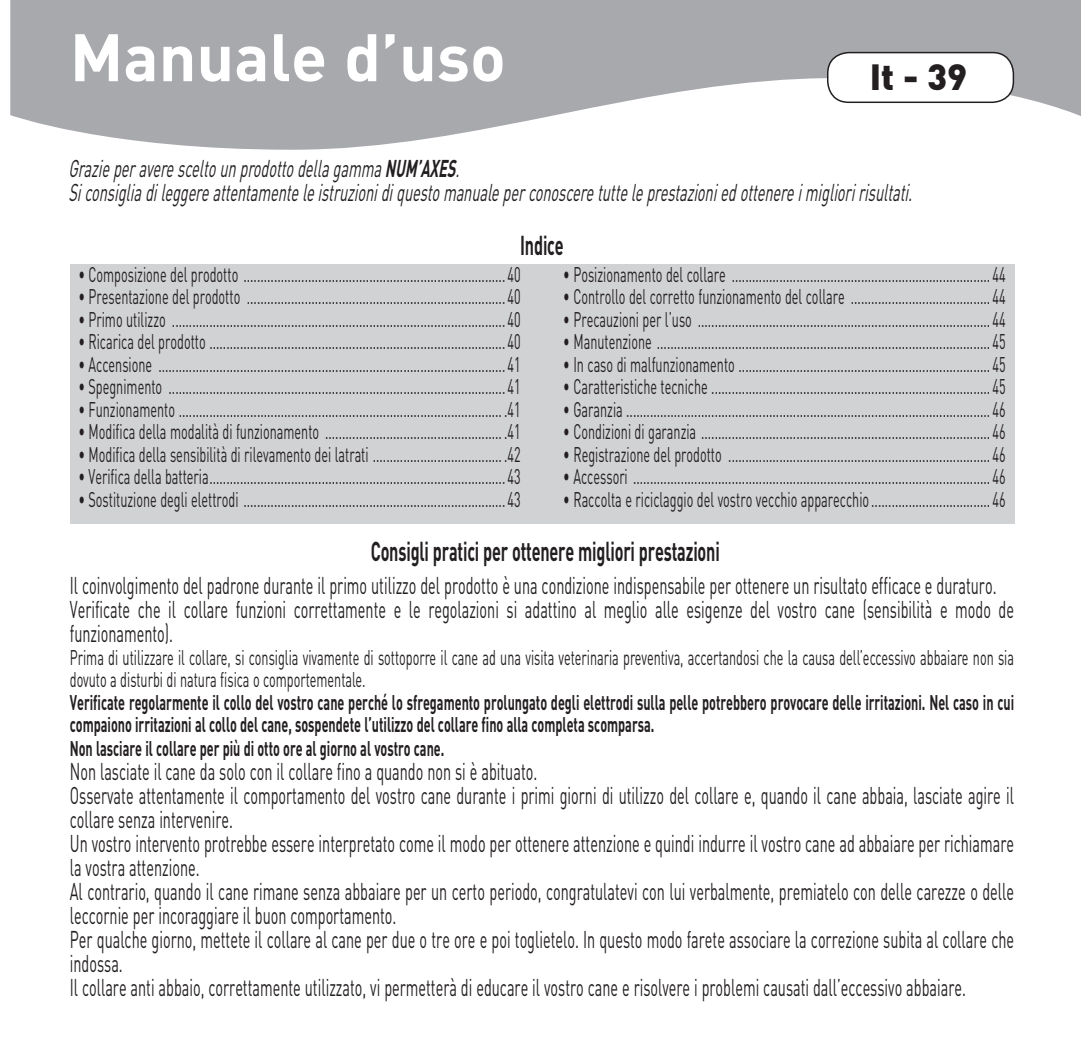
<style>
.page{position:relative;width:1081px;height:1063px;background:#fff}
.page>*{position:absolute;margin:0;border:0;box-sizing:border-box;transform-origin:0 0}
.t1{font:700 66px "DIN";color:#fff}
.t2{font:900 36px "DIN";color:#231f20}
.t3{font:700 27px "DIN";letter-spacing:-.01em;color:#231f20;scale:.6 1}
.t4{font:24px/24px "DIN";color:#231f20;scale:.6 1}
.t5{font:italic 24px/24px "DIN";color:#231f20;scale:.6 1}
.t6{font:21px/22.5px "DIN";color:#231f20;scale:.6 1}
.t7{font:700 21px/23.4px "DIN";color:#231f20;scale:.6 1}
.s1{font-weight:700}
</style>
<div class="page">
<svg style="left:10px;top:0;width:1071px;height:150px;fill:#a8a9ad"></svg>
<div style="left:827px;top:53px;width:186px;height:49px;background:#fff;border-radius:21px"></div>
<div style="left:827px;top:52px;width:187px;height:51px;border:2px solid #231f20;border-radius:21px"></div>
<div style="left:70px;top:264px;width:944px;height:260px;background:#d1d2d4"></div>
<h1 class="t1" style="left:70px;top:34px;width:437px">Manuale d’uso</h1>
<h2 class="t2" style="left:869px;top:64px;width:99px">It - 39</h2>
<p class="t5" style="left:68px;top:159px;width:1414px">Grazie peravere scelto un prodotto della gamma <span class="s1">NUM’AXES</span>.<br>Siconsiglia dileggere attentamente le istruzionidiquesto manuale perconoscere tutte le prestazionied ottenere imiglioririsultati.</p>
<p class="t3" style="left:520px;top:235px;width:74px">Indice</p>
<p class="t6" style="left:78px;top:265px;width:739px">• Composizione del prodotto ............................................................................. 40</p>
<p class="t6" style="left:78px;top:288px;width:739px">• Presentazione del prodotto ............................................................................ 40</p>
<p class="t6" style="left:78px;top:310px;width:739px">• Primo utilizzo .................................................................................................. 40</p>
<p class="t6" style="left:78px;top:333px;width:739px">• Ricarica del prodotto ....................................................................................... 40</p>
<p class="t6" style="left:78px;top:355px;width:739px">• Accensione ...................................................................................................... 41</p>
<p class="t6" style="left:78px;top:378px;width:739px">• Spegnimento ................................................................................................... 41</p>
<p class="t6" style="left:78px;top:400px;width:739px">• Funzionamento ............................................................................................... .41</p>
<p class="t6" style="left:78px;top:423px;width:739px">• Modifica della modalità di funzionamento .................................................... .41</p>
<p class="t6" style="left:78px;top:445px;width:739px">• Modifica della sensibilità di rilevamento dei latrati ...................................... .42</p>
<p class="t6" style="left:78px;top:468px;width:739px">• Verifica della batteria ....................................................................................... 43</p>
<p class="t6" style="left:78px;top:490px;width:739px">• Sostituzione degli elettrodi ............................................................................. 43</p>
<p class="t6" style="left:563px;top:265px;width:739px">• Posizionamento del collare ............................................................................ 44</p>
<p class="t6" style="left:563px;top:288px;width:739px">• Controllo del corretto funzionamento del collare ......................................... 44</p>
<p class="t6" style="left:563px;top:310px;width:739px">• Precauzioni per l’uso ...................................................................................... 44</p>
<p class="t6" style="left:563px;top:333px;width:739px">• Manutenzione .................................................................................................. 45</p>
<p class="t6" style="left:563px;top:355px;width:739px">• In caso di malfunzionamento .......................................................................... 45</p>
<p class="t6" style="left:563px;top:378px;width:739px">• Caratteristiche tecniche .................................................................................. 45</p>
<p class="t6" style="left:563px;top:400px;width:738px">• Garanzia ........................................................................................................... 46</p>
<p class="t6" style="left:563px;top:423px;width:739px">• Condizioni di garanzia ..................................................................................... 46</p>
<p class="t6" style="left:563px;top:445px;width:739px">• Registrazione del prodotto ............................................................................. 46</p>
<p class="t6" style="left:563px;top:468px;width:739px">• Accessori ......................................................................................................... 46</p>
<p class="t6" style="left:563px;top:490px;width:739px">• Raccolta e riciclaggio del vostro vecchio apparecchio ................................... 46</p>
<p class="t3" style="left:371px;top:542px;width:583px">Consigli pratici per ottenere migliori prestazioni</p>
<p class="t4" style="left:70px;top:576px;width:1575px">Il coinvolgimento del padrone durante il primo utilizzo del prodotto è una condizione indispensabile per ottenere un risultato efficace e duraturo.<br>Verificate che il collare funzioni correttamente e le regolazioni si adattino al meglio alle esigenze del vostro cane (sensibilità e modo de funzionamento).</p>
<p class="t6" style="left:70px;top:648px;width:1575px">Prima di utilizzare il collare, si consiglia vivamente di sottoporre il cane ad una visita veterinaria preventiva, accertandosi che la causa dell’eccessivo abbaiare non sia dovuto a disturbi di natura fisica o comportementale.</p>
<p class="t7" style="left:70px;top:692px;width:1575px">Verificate regolarmente il collo del vostro cane perché lo sfregamento prolungato degli elettrodi sulla pelle potrebbero provocare delle irritazioni. Nel caso in cui compaiono irritazioni al collo del cane, sospendete l’utilizzo del collare fino alla completa scomparsa.<br>Non lasciare il collare per più di otto ore al giorno al vostro cane.</p>
<p class="t4" style="left:70px;top:762px;width:1575px">Non lasciate il cane da solo con il collare fino a quando non si è abituato.<br>Osservate attentamente il comportamento del vostro cane durante i primi giorni di utilizzo del collare e, quando il cane abbaia, lasciate agire il collare senza intervenire.<br>Un vostro intervento protrebbe essere interpretato come il modo per ottenere attenzione e quindi indurre il vostro cane ad abbaiare per richiamare la vostra attenzione.<br>Al contrario, quando il cane rimane senza abbaiare per un certo periodo, congratulatevi con lui verbalmente, premiatelo con delle carezze o delle leccornie per incoraggiare il buon comportamento.<br>Per qualche giorno, mettete il collare al cane per due o tre ore e poi toglietelo. In questo modo farete associare la correzione subita al collare che indossa.<br>Il collare anti abbaio, correttamente utilizzato, vi permetterà di educare il vostro cane e risolvere i problemi causati dall’eccessivo abbaiare.</p>
</div>
